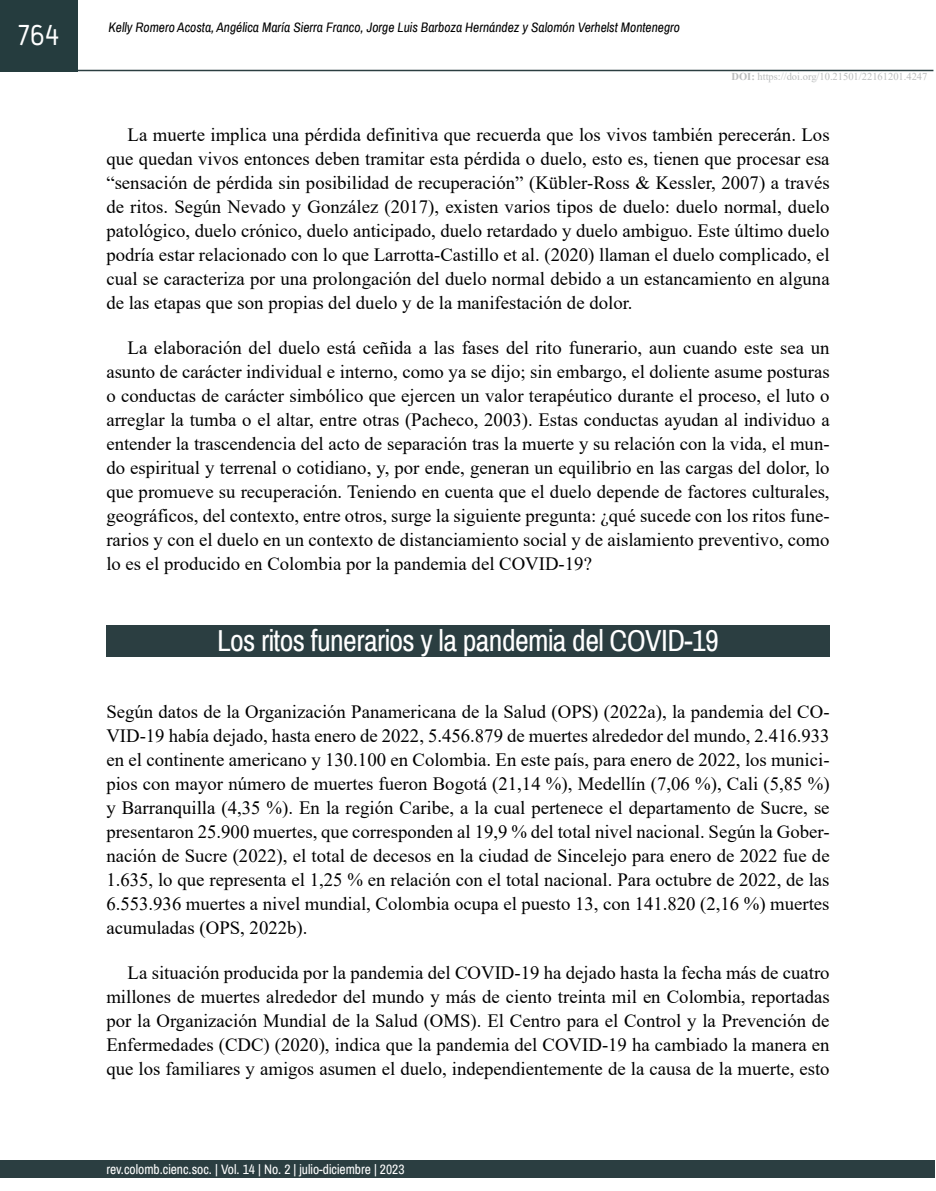
<style>
.page{position:relative;width:936px;height:1191px;background:#fff}
.page>*{position:absolute;margin:0;border:0;box-sizing:border-box;transform-origin:0 0}
.t1{font:30px "Archivo Narrow";letter-spacing:-.02em;color:#fff}
.t2{font:30px "Typestar Pro";color:#fff}
.t3{font:18.75px/24px "Times New Roman";color:#000;text-align:justify}
.t4{font:italic 13.5px "Archivo Narrow";color:#000}
.t5{font:13.5px "Archivo Narrow";color:#fff}
.t6{font:10.5px "Times New Roman";color:#bbbdbe}
.s1{font-weight:700}
</style>
<div class="page">
<div style="left:0;top:1160px;width:934px;height:18px;background:#2b3e41"></div>
<hr style="left:77px;top:70px;width:856px;height:1px;background:#2b3e41">
<div style="left:0;top:0;width:78px;height:71px;background:#253c3e"></div>
<div style="left:106px;top:625px;width:723px;height:31px;background:#2b3e41"></div>
<h1 class="t2" style="left:16px;top:16px;width:46px">764</h1>
<p class="t4" style="left:108px;top:19px;width:573px">Kelly Romero Acosta, Angélica María Sierra Franco, Jorge Luis Barboza Hernández y Salomón Verhelst Montenegro</p>
<p class="t6" style="left:731px;top:69px;width:197px"><span class="s1">DOI:</span> https://doi.org/10.21501/22161201.4247</p>
<p class="t3" style="left:106px;top:122px;width:724px;text-indent:21px">La muerte implica una pérdida definitiva que recuerda que los vivos también perecerán. Los que quedan vivos entonces deben tramitar esta pérdida o duelo, esto es, tienen que procesar esa “sensación de pérdida sin posibilidad de recuperación” (Kübler-Ross &amp; Kessler, 2007) a través de ritos. Según Nevado y González (2017), existen varios tipos de duelo: duelo normal, duelo patológico, duelo crónico, duelo anticipado, duelo retardado y duelo ambiguo. Este último duelo podría estar relacionado con lo que Larrotta-Castillo et al. (2020) llaman el duelo complicado, el cual se caracteriza por una prolongación del duelo normal debido a un estancamiento en alguna de las etapas que son propias del duelo y de la manifestación de dolor.</p>
<p class="t3" style="left:106px;top:335px;width:724px;text-indent:21px">La elaboración del duelo está ceñida a las fases del rito funerario, aun cuando este sea un asunto de carácter individual e interno, como ya se dijo; sin embargo, el doliente asume posturas o conductas de carácter simbólico que ejercen un valor terapéutico durante el proceso, el luto o arreglar la tumba o el altar, entre otras (Pacheco, 2003). Estas conductas ayudan al individuo a entender la trascendencia del acto de separación tras la muerte y su relación con la vida, el mun&shy;do espiritual y terrenal o cotidiano, y, por ende, generan un equilibrio en las cargas del dolor, lo que promueve su recuperación. Teniendo en cuenta que el duelo depende de factores culturales, geográficos, del contexto, entre otros, surge la siguiente pregunta: ¿qué sucede con los ritos fune&shy;rarios y con el duelo en un contexto de distanciamiento social y de aislamiento preventivo, como lo es el producido en Colombia por la pandemia del COVID-19?</p>
<h1 class="t1" style="left:217px;top:622px;width:503px">Los ritos funerarios y la pandemia del COVID-19</h1>
<p class="t3" style="left:106px;top:698px;width:724px">Según datos de la Organización Panamericana de la Salud (OPS) (2022a), la pandemia del CO-VID-19 había dejado, hasta enero de 2022, 5.456.879 de muertes alrededor del mundo, 2.416.933 en el continente americano y 130.100 en Colombia. En este país, para enero de 2022, los munici&shy;pios con mayor número de muertes fueron Bogotá (21,14 %), Medellín (7,06 %), Cali (5,85 %) y Barranquilla (4,35 %). En la región Caribe, a la cual pertenece el departamento de Sucre, se presentaron 25.900 muertes, que corresponden al 19,9 % del total nivel nacional. Según la Gober&shy;nación de Sucre (2022), el total de decesos en la ciudad de Sincelejo para enero de 2022 fue de 1.635, lo que representa el 1,25 % en relación con el total nacional. Para octubre de 2022, de las 6.553.936 muertes a nivel mundial, Colombia ocupa el puesto 13, con 141.820 (2,16 %) muertes acumuladas (OPS, 2022b).</p>
<p class="t3" style="left:106px;top:960px;width:724px;text-indent:21px">La situación producida por la pandemia del COVID-19 ha dejado hasta la fecha más de cuatro millones de muertes alrededor del mundo y más de ciento treinta mil en Colombia, reportadas por la Organización Mundial de la Salud (OMS). El Centro para el Control y la Prevención de Enfermedades (CDC) (2020), indica que la pandemia del COVID-19 ha cambiado la manera en que los familiares y amigos asumen el duelo, independientemente de la causa de la muerte, esto</p>
<p class="t5" style="left:106px;top:1160px;width:300px">rev.colomb.cienc.soc. | Vol. 14 | No. 2 | julio-diciembre | 2023</p>
</div>
